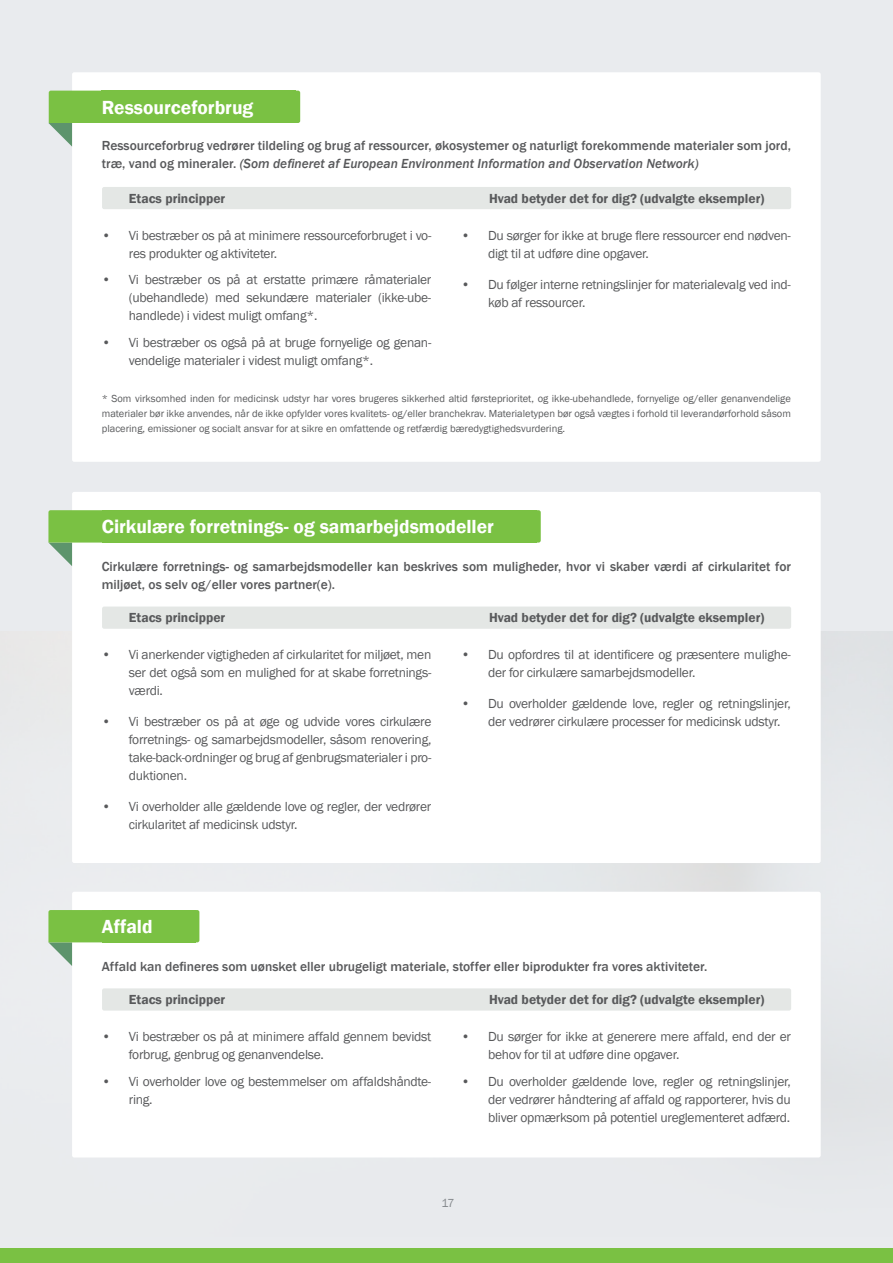
<style>
.page{position:relative;width:893px;height:1263px;background:#fff}
.page>*{position:absolute;margin:0;border:0;box-sizing:border-box;transform-origin:0 0}
.t1{font:600 19.5px "Franklin Gothic";color:#fff}
.t2{font:13.5px/18px "Franklin Gothic";letter-spacing:-.02em;color:#58595b}
.t3{font:500 13.5px/18px "Franklin Gothic";color:#58595b}
.t4{font:600 13.5px "Franklin Gothic";color:#58595b}
.t5{font:12px "Franklin Gothic";color:#84888c}
.t6{font:10.5px/15px "Franklin Gothic";color:#58595b;text-align:justify}
.s1{font-style:italic}
</style>
<div class="page">
<div style="left:0;top:0;width:893px;height:1248px;background:#e9ebee"></div>
<img style="left:72px;top:631px;width:821px;height:527px">
<div style="left:0;top:1248px;width:893px;height:15px;background:#7ac143"></div>
<div style="left:72px;top:492px;width:749px;height:371px;background:#fff;border-radius:2px"></div>
<div style="left:102px;top:606px;width:689px;height:23px;background:#e4e7e5;border-radius:2px"></div>
<svg style="left:48px;top:510px;width:54px;height:56px"></svg>
<div style="left:72px;top:892px;width:749px;height:265px;background:#fff;border-radius:2px"></div>
<div style="left:102px;top:988px;width:689px;height:22px;background:#e4e7e5;border-radius:2px"></div>
<svg style="left:48px;top:910px;width:73px;height:56px"></svg>
<div style="left:72px;top:72px;width:749px;height:390px;background:#fff;border-radius:2px"></div>
<div style="left:102px;top:187px;width:689px;height:22px;background:#e4e7e5;border-radius:2px"></div>
<svg style="left:48px;top:91px;width:54px;height:56px"></svg>
<div style="left:102px;top:91px;width:194px;height:32px;background:#7ac143"></div>
<div style="left:291px;top:91px;width:9px;height:32px;background:#7ac143;border-radius:2px"></div>
<div style="left:102px;top:510px;width:434px;height:33px;background:#7ac143"></div>
<div style="left:532px;top:510px;width:9px;height:33px;background:#7ac143;border-radius:2px"></div>
<div style="left:102px;top:910px;width:93px;height:32px;background:#7ac143"></div>
<div style="left:190px;top:910px;width:9px;height:32px;background:#7ac143;border-radius:2px"></div>
<h1 class="t1" style="left:102px;top:95px;width:153px">Ressourceforbrug</h1>
<p class="t3" style="left:102px;top:137px;width:691px">Ressourceforbrug vedrører tildeling og brug af ressourcer, økosystemer og naturligt forekommende materialer som jord, træ, vand og mineraler. <span class="s1">(Som defineret af European Environment Information and Observation Network)</span></p>
<p class="t4" style="left:129px;top:190px;width:98px">Etacs principper</p>
<p class="t4" style="left:489px;top:190px;width:277px">Hvad betyder det for dig? (udvalgte eksempler)</p>
<p class="t2" style="left:129px;top:227px;width:304px;text-indent:-27px">• Vi bestræber os på at minimere ressourceforbruget i vo&shy;res produkter og aktiviteter.</p>
<p class="t2" style="left:129px;top:271px;width:304px;text-align:justify;text-indent:-27px">• Vi bestræber os på at erstatte primære råmaterialer (ubehandlede) med sekundære materialer (ikke-ube&shy;handlede) i videst muligt omfang*.</p>
<p class="t2" style="left:129px;top:334px;width:304px;text-indent:-27px">• Vi bestræber os også på at bruge fornyelige og genan&shy;vendelige materialer i videst muligt omfang*.</p>
<p class="t2" style="left:488px;top:227px;width:304px;text-indent:-27px">• Du sørger for ikke at bruge flere ressourcer end nødven&shy;digt til at udføre dine opgaver.</p>
<p class="t2" style="left:488px;top:275px;width:304px;text-indent:-27px">• Du følger interne retningslinjer for materialevalg ved ind&shy;køb af ressourcer.</p>
<p class="t6" style="left:102px;top:391px;width:691px">* Som virksomhed inden for medicinsk udstyr har vores brugeres sikkerhed altid førsteprioritet, og ikke-ubehandlede, fornyelige og/eller genanvendelige materialer bør ikke anvendes, når de ikke opfylder vores kvalitets- og/eller branchekrav. Materialetypen bør også vægtes i forhold til leverandørforhold såsom placering, emissioner og socialt ansvar for at sikre en omfattende og retfærdig bæredygtighedsvurdering.</p>
<h1 class="t1" style="left:102px;top:515px;width:394px">Cirkulære forretnings- og samarbejdsmodeller</h1>
<p class="t3" style="left:102px;top:557px;width:691px">Cirkulære forretnings- og samarbejdsmodeller kan beskrives som muligheder, hvor vi skaber værdi af cirkularitet for miljøet, os selv og/eller vores partner(e).</p>
<p class="t4" style="left:129px;top:609px;width:98px">Etacs principper</p>
<p class="t4" style="left:489px;top:609px;width:277px">Hvad betyder det for dig? (udvalgte eksempler)</p>
<p class="t2" style="left:129px;top:646px;width:304px;text-align:justify;text-indent:-27px">• Vi anerkender vigtigheden af cirkularitet for miljøet, men ser det også som en mulighed for at skabe forretnings&shy;værdi.</p>
<p class="t2" style="left:129px;top:713px;width:304px;text-align:justify;text-indent:-27px">• Vi bestræber os på at øge og udvide vores cirkulære forretnings- og samarbejdsmodeller, såsom renovering, take-back-ordninger og brug af genbrugsmaterialer i pro&shy;duktionen.</p>
<p class="t2" style="left:129px;top:798px;width:304px;text-indent:-27px">• Vi overholder alle gældende love og regler, der vedrører cirkularitet af medicinsk udstyr.</p>
<p class="t2" style="left:488px;top:646px;width:304px;text-indent:-27px">• Du opfordres til at identificere og præsentere mulighe&shy;der for cirkulære samarbejdsmodeller.</p>
<p class="t2" style="left:488px;top:695px;width:304px;text-indent:-27px">• Du overholder gældende love, regler og retningslinjer, der vedrører cirkulære processer for medicinsk udstyr.</p>
<h1 class="t1" style="left:102px;top:914px;width:52px">Affald</h1>
<p class="t3" style="left:102px;top:957px;width:607px">Affald kan defineres som uønsket eller ubrugeligt materiale, stoffer eller biprodukter fra vores aktiviteter.</p>
<p class="t4" style="left:129px;top:991px;width:98px">Etacs principper</p>
<p class="t4" style="left:489px;top:991px;width:277px">Hvad betyder det for dig? (udvalgte eksempler)</p>
<p class="t2" style="left:129px;top:1028px;width:304px;text-indent:-27px">• Vi bestræber os på at minimere affald gennem bevidst forbrug, genbrug og genanvendelse.</p>
<p class="t2" style="left:129px;top:1072px;width:304px;text-indent:-27px">• Vi overholder love og bestemmelser om affaldshåndte&shy;ring.</p>
<p class="t2" style="left:488px;top:1028px;width:304px;text-indent:-27px">• Du sørger for ikke at generere mere affald, end der er behov for til at udføre dine opgaver.</p>
<p class="t2" style="left:488px;top:1072px;width:304px;text-align:justify;text-indent:-27px">• Du overholder gældende love, regler og retningslinjer, der vedrører håndtering af affald og rapporterer, hvis du bliver opmærksom på potentiel ureglementeret adfærd.</p>
<p class="t5" style="left:441px;top:1195px;width:15px">17</p>
</div>
